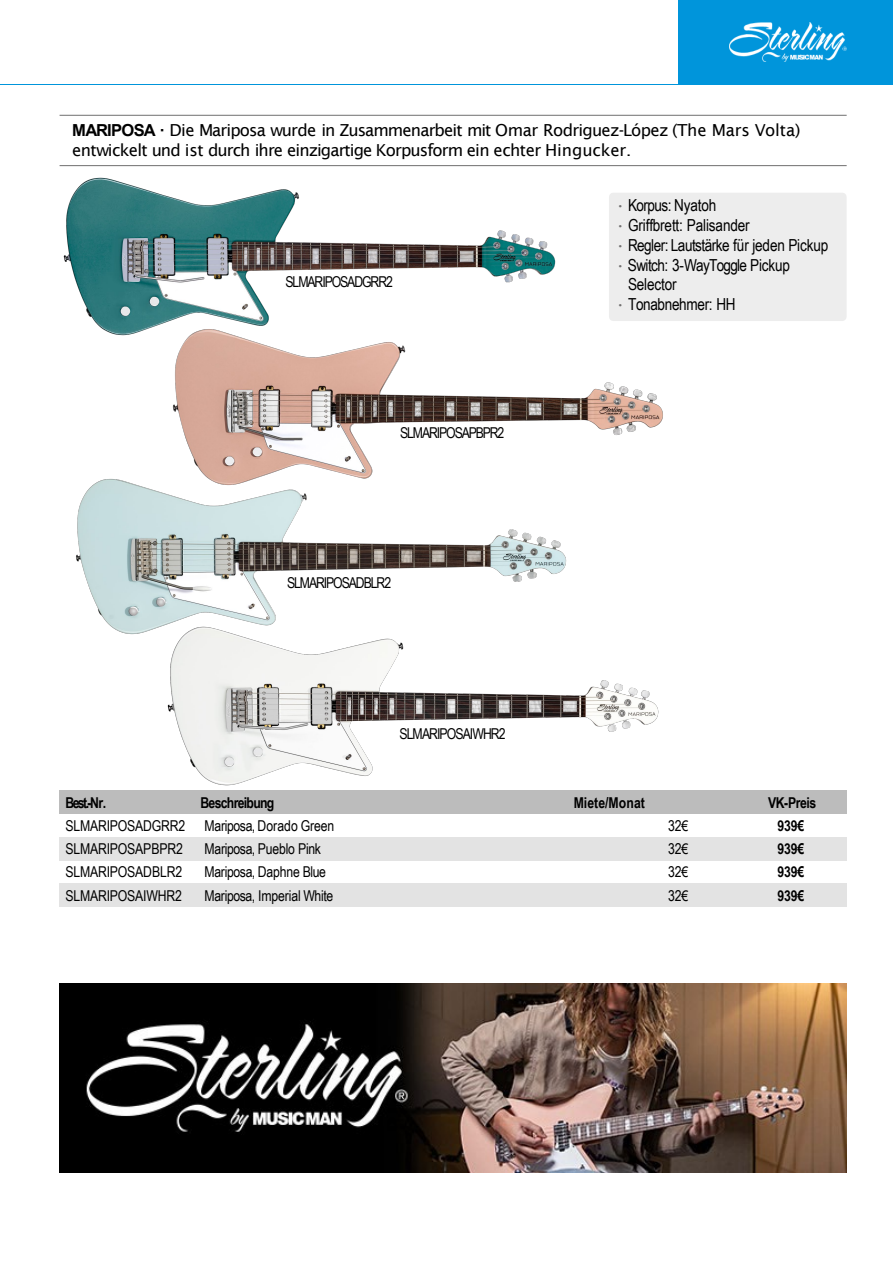
<style>
.page{position:relative;width:893px;height:1264px;background:#fff}
.page>*{position:absolute;margin:0;border:0;box-sizing:border-box;transform-origin:0 0}
.t1{font:16.5px/20px "Lucida Sans";letter-spacing:-.045em;color:#000}
.t2{font:16.5px/19.8px "Arial Narrow";letter-spacing:-.015em;color:#000}
.t3{font:15px "Arial Narrow";letter-spacing:-.02em;color:#000}
.t4{font:15px "Arial Narrow";letter-spacing:-.075em;color:#000}
.t5{font:700 15px "Arial Narrow";letter-spacing:-.025em;color:#000}
.t6{font:15px "Arial Narrow";letter-spacing:-.06em;color:#000}
.t7{font:700 15px "Arial Narrow";letter-spacing:-.045em;color:#000}
.t8{font:700 15px "Arial Narrow";letter-spacing:.005em;color:#000}
.s1{font-family:"Arial";font-weight:700}
.s2{font-family:"Lucida Sans";color:#706f6f}
</style>
<div class="page">
<div style="left:678px;top:0;width:214px;height:84px;background:#0095db"></div>
<hr style="left:0;top:84px;width:892px;height:1px;background:#0095db">
<img style="left:729px;top:22px;width:117px;height:39px">
<hr style="left:60px;top:115px;width:786px;height:1px;background:#706f6f">
<hr style="left:60px;top:165px;width:786px;height:1px;background:#706f6f">
<div style="left:60px;top:790px;width:129px;height:23px;background:#bcbcbc"></div>
<div style="left:189px;top:790px;width:303px;height:23px;background:#bcbcbc"></div>
<div style="left:492px;top:790px;width:246px;height:23px;background:#bcbcbc"></div>
<div style="left:738px;top:790px;width:108px;height:23px;background:#bcbcbc"></div>
<div style="left:60px;top:837px;width:129px;height:23px;background:#e3e3e3"></div>
<div style="left:189px;top:837px;width:303px;height:23px;background:#e3e3e3"></div>
<div style="left:492px;top:837px;width:246px;height:23px;background:#e3e3e3"></div>
<div style="left:738px;top:837px;width:108px;height:23px;background:#e3e3e3"></div>
<div style="left:60px;top:883px;width:129px;height:23px;background:#e3e3e3"></div>
<div style="left:189px;top:883px;width:303px;height:23px;background:#e3e3e3"></div>
<div style="left:492px;top:883px;width:246px;height:23px;background:#e3e3e3"></div>
<div style="left:738px;top:883px;width:108px;height:23px;background:#e3e3e3"></div>
<div style="left:609px;top:193px;width:237px;height:128px;background:#ededed"></div>
<img style="left:64px;top:178px;width:491px;height:158px">
<img style="left:172px;top:329px;width:491px;height:149px">
<img style="left:76px;top:478px;width:490px;height:156px">
<img style="left:167px;top:626px;width:491px;height:159px">
<img style="left:59px;top:983px;width:787px;height:188px">
<p class="t1" style="left:72px;top:120px;width:729px"><span class="s1">MARIPOSA ·</span> Die Mariposa wurde in Zusammenarbeit mit Omar Rodriguez-López (The Mars Volta) entwickelt und ist durch ihre einzigartige Korpusform ein echter Hingucker.</p>
<p class="t4" style="left:285px;top:271px;width:109px">SLMARIPOSADGRR2</p>
<p class="t4" style="left:400px;top:421px;width:106px">SLMARIPOSAPBPR2</p>
<p class="t4" style="left:287px;top:572px;width:106px">SLMARIPOSADBLR2</p>
<p class="t6" style="left:399px;top:722px;width:108px">SLMARIPOSAIWHR2</p>
<p class="t2" style="left:615px;top:195px;width:102px"><span class="s2">•</span> Korpus: Nyatoh</p>
<p class="t2" style="left:615px;top:214px;width:136px"><span class="s2">•</span>Griffbrett: Palisander</p>
<p class="t2" style="left:615px;top:234px;width:214px"><span class="s2">•</span> Regler: Lautstärke für jeden Pickup</p>
<p class="t2" style="left:628px;top:254px;width:163px;text-indent:-13px"><span class="s2">•</span> Switch: 3-WayToggle Pickup<br>Selector</p>
<p class="t2" style="left:615px;top:294px;width:122px"><span class="s2">•</span> Tonabnehmer: HH</p>
<p class="t5" style="left:65px;top:790px;width:42px">Best.-Nr.</p>
<p class="t7" style="left:200px;top:790px;width:75px">Beschreibung</p>
<p class="t8" style="left:573px;top:790px;width:73px">Miete/Monat</p>
<p class="t5" style="left:768px;top:790px;width:50px">VK-Preis</p>
<p class="t3" style="left:65px;top:814px;width:121px">SLMARIPOSADGRR2</p>
<p class="t3" style="left:204px;top:814px;width:131px">Mariposa,Dorado Green</p>
<p class="t3" style="left:668px;top:814px;width:22px">32€</p>
<p class="t5" style="left:777px;top:814px;width:28px">939€</p>
<p class="t3" style="left:65px;top:837px;width:119px">SLMARIPOSAPBPR2</p>
<p class="t3" style="left:204px;top:837px;width:118px">Mariposa, Pueblo Pink</p>
<p class="t3" style="left:668px;top:837px;width:22px">32€</p>
<p class="t5" style="left:777px;top:837px;width:28px">939€</p>
<p class="t3" style="left:65px;top:860px;width:118px">SLMARIPOSADBLR2</p>
<p class="t3" style="left:204px;top:860px;width:123px">Mariposa, Daphne Blue</p>
<p class="t3" style="left:668px;top:860px;width:22px">32€</p>
<p class="t5" style="left:777px;top:860px;width:28px">939€</p>
<p class="t3" style="left:65px;top:884px;width:118px">SLMARIPOSAIWHR2</p>
<p class="t3" style="left:204px;top:884px;width:130px">Mariposa, Imperial White</p>
<p class="t3" style="left:668px;top:884px;width:22px">32€</p>
<p class="t5" style="left:777px;top:883px;width:28px">939€</p>
</div>
